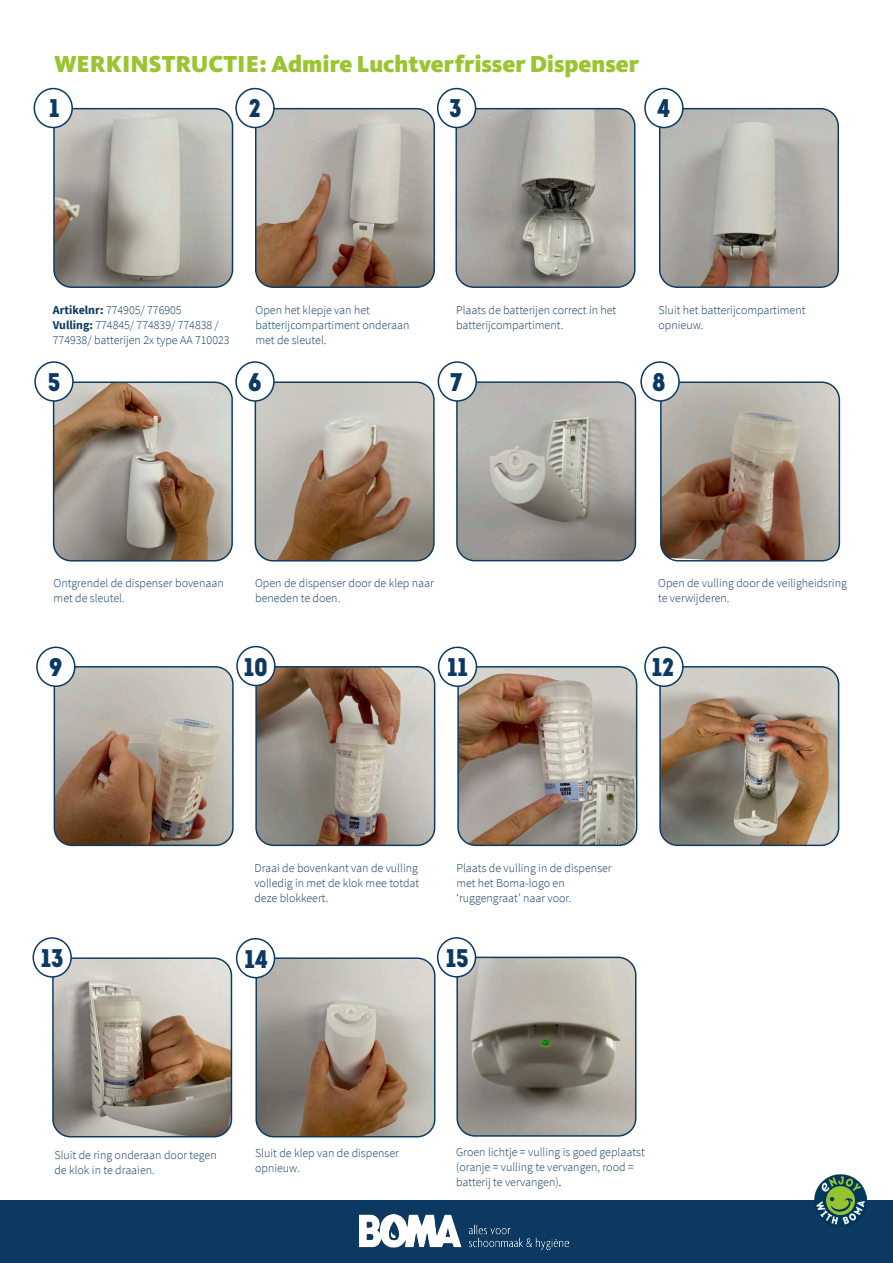
<style>
.page{position:relative;width:893px;height:1263px;background:#fff}
.page>*{position:absolute;margin:0;border:0;box-sizing:border-box;transform-origin:0 0}
.Titel{font:25.5px "Intro Cond Black Free";color:#0b3962}
.Alinea{font:900 24px "Kievit Pro";color:#9ac430}
.Titel-2{font:300 12px/15px "Source Sans Pro";color:#0b3962}
.s1{font-weight:700}
.s2{font-family:"Kievit Pro";font-size:13.5px;color:#000}
</style>
<div class="page">
<div style="left:0;top:1201px;width:893px;height:62px;background:#0b3962"></div>
<img style="left:814px;top:1174px;width:52px;height:52px">
<img style="left:359px;top:1215px;width:209px;height:34px">
<img style="left:458px;top:957px;width:178px;height:179px">
<div style="left:456px;top:957px;width:180px;height:180px;border:1px solid #0b3962;border-radius:18px"></div>
<div style="left:438px;top:938px;width:37px;height:39px;background:#fff;border-radius:50%"></div>
<div style="left:437px;top:937px;width:39px;height:40px;border:2px solid #0b3962;border-radius:50%"></div>
<img style="left:257px;top:959px;width:178px;height:178px">
<div style="left:255px;top:957px;width:180px;height:180px;border:1px solid #0b3962;border-radius:18px"></div>
<div style="left:237px;top:939px;width:37px;height:39px;background:#fff;border-radius:50%"></div>
<div style="left:236px;top:938px;width:39px;height:40px;border:2px solid #0b3962;border-radius:50%"></div>
<img style="left:53px;top:959px;width:178px;height:178px">
<div style="left:52px;top:957px;width:180px;height:180px;border:1px solid #0b3962;border-radius:18px"></div>
<div style="left:33px;top:938px;width:38px;height:39px;background:#fff;border-radius:50%"></div>
<div style="left:33px;top:937px;width:39px;height:41px;border:2px solid #0b3962;border-radius:50%"></div>
<img style="left:661px;top:667px;width:178px;height:178px">
<div style="left:659px;top:666px;width:180px;height:180px;border:1px solid #0b3962;border-radius:18px"></div>
<div style="left:645px;top:647px;width:38px;height:39px;background:#fff;border-radius:50%"></div>
<div style="left:644px;top:647px;width:40px;height:40px;border:2px solid #0b3962;border-radius:50%"></div>
<img style="left:459px;top:667px;width:178px;height:178px">
<div style="left:457px;top:666px;width:180px;height:180px;border:1px solid #0b3962;border-radius:18px"></div>
<div style="left:439px;top:647px;width:37px;height:39px;background:#fff;border-radius:50%"></div>
<div style="left:438px;top:647px;width:39px;height:40px;border:2px solid #0b3962;border-radius:50%"></div>
<img style="left:257px;top:667px;width:178px;height:178px">
<div style="left:255px;top:666px;width:180px;height:180px;border:1px solid #0b3962;border-radius:18px"></div>
<div style="left:237px;top:647px;width:38px;height:38px;background:#fff;border-radius:50%"></div>
<div style="left:236px;top:646px;width:40px;height:40px;border:2px solid #0b3962;border-radius:50%"></div>
<img style="left:54px;top:668px;width:178px;height:177px">
<div style="left:54px;top:666px;width:180px;height:180px;border:1px solid #0b3962;border-radius:18px"></div>
<div style="left:37px;top:647px;width:38px;height:39px;background:#fff;border-radius:50%"></div>
<div style="left:36px;top:647px;width:40px;height:40px;border:2px solid #0b3962;border-radius:50%"></div>
<img style="left:661px;top:383px;width:178px;height:178px">
<div style="left:660px;top:381px;width:180px;height:180px;border:1px solid #0b3962;border-radius:18px"></div>
<div style="left:641px;top:362px;width:38px;height:39px;background:#fff;border-radius:50%"></div>
<div style="left:640px;top:361px;width:40px;height:41px;border:2px solid #0b3962;border-radius:50%"></div>
<img style="left:457px;top:383px;width:178px;height:178px">
<div style="left:456px;top:381px;width:180px;height:180px;border:1px solid #0b3962;border-radius:18px"></div>
<div style="left:438px;top:362px;width:38px;height:39px;background:#fff;border-radius:50%"></div>
<div style="left:438px;top:361px;width:39px;height:41px;border:2px solid #0b3962;border-radius:50%"></div>
<img style="left:255px;top:383px;width:179px;height:178px">
<div style="left:255px;top:381px;width:180px;height:180px;border:1px solid #0b3962;border-radius:18px"></div>
<div style="left:236px;top:362px;width:38px;height:39px;background:#fff;border-radius:50%"></div>
<div style="left:235px;top:361px;width:40px;height:41px;border:2px solid #0b3962;border-radius:50%"></div>
<img style="left:54px;top:383px;width:178px;height:178px">
<div style="left:53px;top:381px;width:180px;height:180px;border:1px solid #0b3962;border-radius:18px"></div>
<div style="left:35px;top:362px;width:38px;height:39px;background:#fff;border-radius:50%"></div>
<div style="left:34px;top:361px;width:40px;height:41px;border:2px solid #0b3962;border-radius:50%"></div>
<img style="left:660px;top:109px;width:178px;height:178px">
<div style="left:659px;top:108px;width:180px;height:180px;border:1px solid #0b3962;border-radius:18px"></div>
<div style="left:645px;top:89px;width:38px;height:38px;background:#fff;border-radius:50%"></div>
<div style="left:644px;top:88px;width:40px;height:40px;border:2px solid #0b3962;border-radius:50%"></div>
<img style="left:457px;top:109px;width:178px;height:178px">
<div style="left:455px;top:108px;width:180px;height:180px;border:1px solid #0b3962;border-radius:18px"></div>
<div style="left:438px;top:89px;width:37px;height:38px;background:#fff;border-radius:50%"></div>
<div style="left:437px;top:88px;width:39px;height:40px;border:2px solid #0b3962;border-radius:50%"></div>
<img style="left:256px;top:109px;width:178px;height:178px">
<div style="left:255px;top:108px;width:180px;height:180px;border:1px solid #0b3962;border-radius:18px"></div>
<div style="left:236px;top:89px;width:38px;height:38px;background:#fff;border-radius:50%"></div>
<div style="left:235px;top:88px;width:40px;height:40px;border:2px solid #0b3962;border-radius:50%"></div>
<img style="left:55px;top:109px;width:178px;height:178px">
<div style="left:53px;top:108px;width:180px;height:180px;border:1px solid #0b3962;border-radius:18px"></div>
<div style="left:34px;top:89px;width:38px;height:38px;background:#fff;border-radius:50%"></div>
<div style="left:34px;top:88px;width:39px;height:40px;border:2px solid #0b3962;border-radius:50%"></div>
<p class="Alinea" style="left:54px;top:50px;width:587px">WERKINSTRUCTIE: Admire Luchtverfrisser Dispenser</p>
<p class="Titel" style="left:49px;top:91px;width:12px">1</p>
<p class="Titel" style="left:249px;top:91px;width:14px">2</p>
<p class="Titel" style="left:449px;top:91px;width:14px">3</p>
<p class="Titel" style="left:657px;top:91px;width:15px">4</p>
<p class="Titel-2" style="left:53px;top:302px;width:178px"><span class="s1">Artikelnr:</span> 774905/ 776905<br><span class="s1">Vulling:</span> 774845/ 774839/ 774838 /<br>774938/ batterijen 2x type AA 710023</p>
<p class="Titel-2" style="left:256px;top:302px;width:155px">Open het klepje van het batterijcompartiment onderaan met de sleutel.</p>
<p class="Titel-2" style="left:456px;top:302px;width:162px">Plaats de batterijen correct in het batterijcompartiment.</p>
<p class="Titel-2" style="left:658px;top:302px;width:148px">Sluit het batterijcompartiment opnieuw.</p>
<p class="Titel" style="left:48px;top:365px;width:14px">5</p>
<p class="Titel" style="left:248px;top:365px;width:15px">6</p>
<p class="Titel" style="left:450px;top:364px;width:14px">7</p>
<p class="Titel" style="left:652px;top:365px;width:15px">8</p>
<p class="Titel-2" style="left:54px;top:576px;width:172px">Ontgrendel de dispenser bovenaan met de sleutel.</p>
<p class="Titel-2" style="left:255px;top:576px;width:180px">Open de dispenser door de klep naar beneden te doen.</p>
<p class="Titel-2" style="left:658px;top:576px;width:190px">Open de vulling door de veiligheidsring te verwijderen.</p>
<p class="Titel" style="left:49px;top:649px;width:15px">9</p>
<p class="Titel" style="left:244px;top:649px;width:26px">10</p>
<p class="Titel" style="left:447px;top:650px;width:22px">11</p>
<p class="Titel" style="left:652px;top:650px;width:24px">12</p>
<p class="Titel-2" style="left:254px;top:860px;width:166px;text-align:justify">Draai de bovenkant van de vulling volledig in met de klok mee totdat deze blokkeert.</p>
<p class="Titel" style="left:41px;top:940px;width:24px">13</p>
<p class="Titel" style="left:244px;top:941px;width:25px">14</p>
<p class="Titel-2" style="left:456px;top:860px;width:157px">Plaats de vulling in de dispenser met het Boma-logo en ‘ruggengraat’ naar voor.</p>
<p class="Titel" style="left:446px;top:940px;width:24px">15</p>
<p class="Titel-2" style="left:54px;top:1147px;width:164px">Sluit de ring onderaan door tegen de klok in te draaien.</p>
<p class="Titel-2" style="left:255px;top:1146px;width:145px">Sluit de klep van de dispenser opnieuw.</p>
<p class="Titel-2" style="left:456px;top:1145px;width:190px">Groen lichtje = vulling is goed geplaatst (oranje = vulling te vervangen, rood = batterij te vervangen)<span class="s2">.</span></p>
</div>
